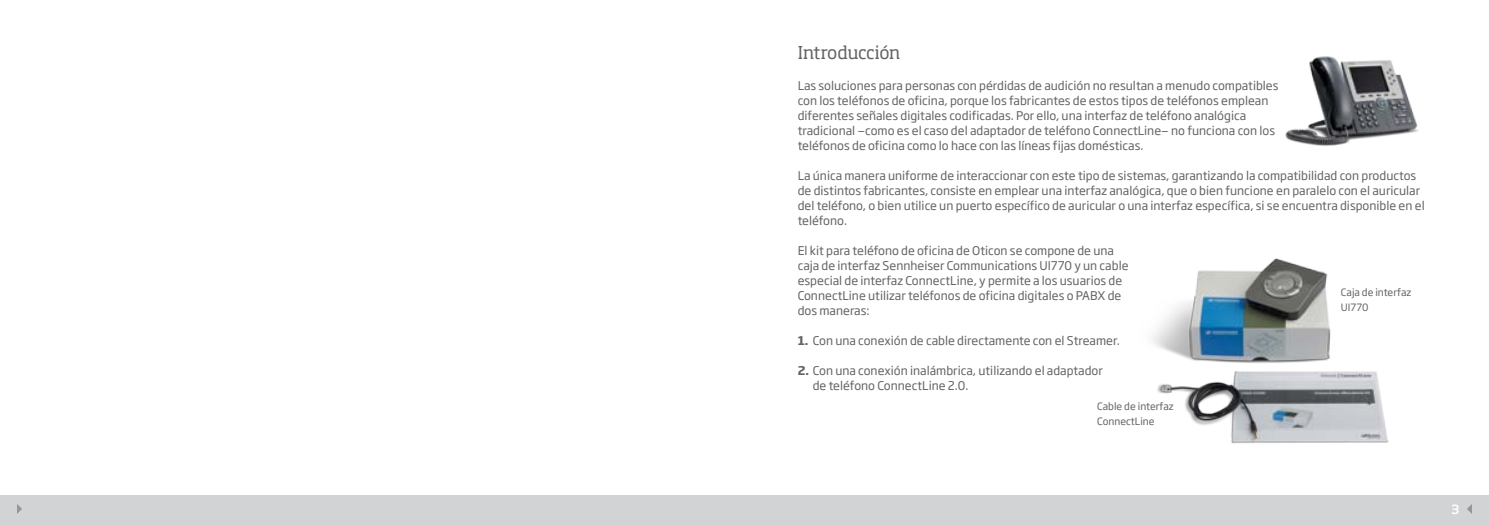
<style>
.page{position:relative;width:1489px;height:525px;background:#fff}
.page>*{position:absolute;margin:0;border:0;box-sizing:border-box;transform-origin:0 0}
.t1{font:17.5px "Soho Pro";letter-spacing:-.025em;color:#636366}
.t2{font:500 12.5px "Soho Pro";color:#fff}
.t3{font:11.88px/15px "Soho Gothic Pro";color:#636366}
.t4{font:10px/15px "Soho Gothic Pro";color:#636366}
.s1{font-weight:700}
</style>
<div class="page">
<img style="left:1285px;top:56px;width:133px;height:90px">
<img style="left:1152px;top:258px;width:237px;height:186px">
<div style="left:0;top:494px;width:1488px;height:30px;background:#d2d3d4"></div>
<svg style="left:17px;top:504px;width:5px;height:9px"></svg>
<svg style="left:1467px;top:505px;width:4px;height:8px"></svg>
<h1 class="t1" style="left:797px;top:40px;width:104px">Introducción</h1>
<p class="t3" style="left:797px;top:77px;width:482px">Las soluciones para personas con pérdidas de audición no resultan a menudo compatibles con los teléfonos de oficina, porque los fabricantes de estos tipos de teléfonos emplean diferentes señales digitales codificadas. Por ello, una interfaz de teléfono analógica tradicional —como es el caso del adaptador de teléfono ConnectLine— no funciona con los teléfonos de oficina como lo hace con las líneas fijas domésticas.</p>
<p class="t3" style="left:797px;top:167px;width:628px">La única manera uniforme de interaccionar con este tipo de sistemas, garantizando la compatibilidad con productos de distintos fabricantes, consiste en emplear una interfaz analógica, que o bien funcione en paralelo con el auricular del teléfono, o bien utilice un puerto específico de auricular o una interfaz específica, si se encuentra disponible en el teléfono.</p>
<p class="t3" style="left:797px;top:242px;width:332px">El kit para teléfono de oficina de Oticon se compone de una caja de interfaz Sennheiser Communications UI770 y un cable especial de interfaz ConnectLine, y permite a los usuarios de ConnectLine utilizar teléfonos de oficina digitales o PABX de dos maneras:</p>
<p class="t3" style="left:797px;top:332px;width:323px"><span class="s1">1.</span> Con una conexión de cable directamente con el Streamer.</p>
<p class="t3" style="left:812px;top:362px;width:292px;text-indent:-15px"><span class="s1">2.</span> Con una conexión inalámbrica, utilizando el adaptador de teléfono ConnectLine 2.0.</p>
<p class="t4" style="left:1097px;top:397px;width:78px">Cable de interfaz<br>ConnectLine</p>
<p class="t4" style="left:1340px;top:284px;width:72px">Caja de interfaz<br>UI770</p>
<p class="t2" style="left:1451px;top:500px;width:9px">3</p>
</div>
